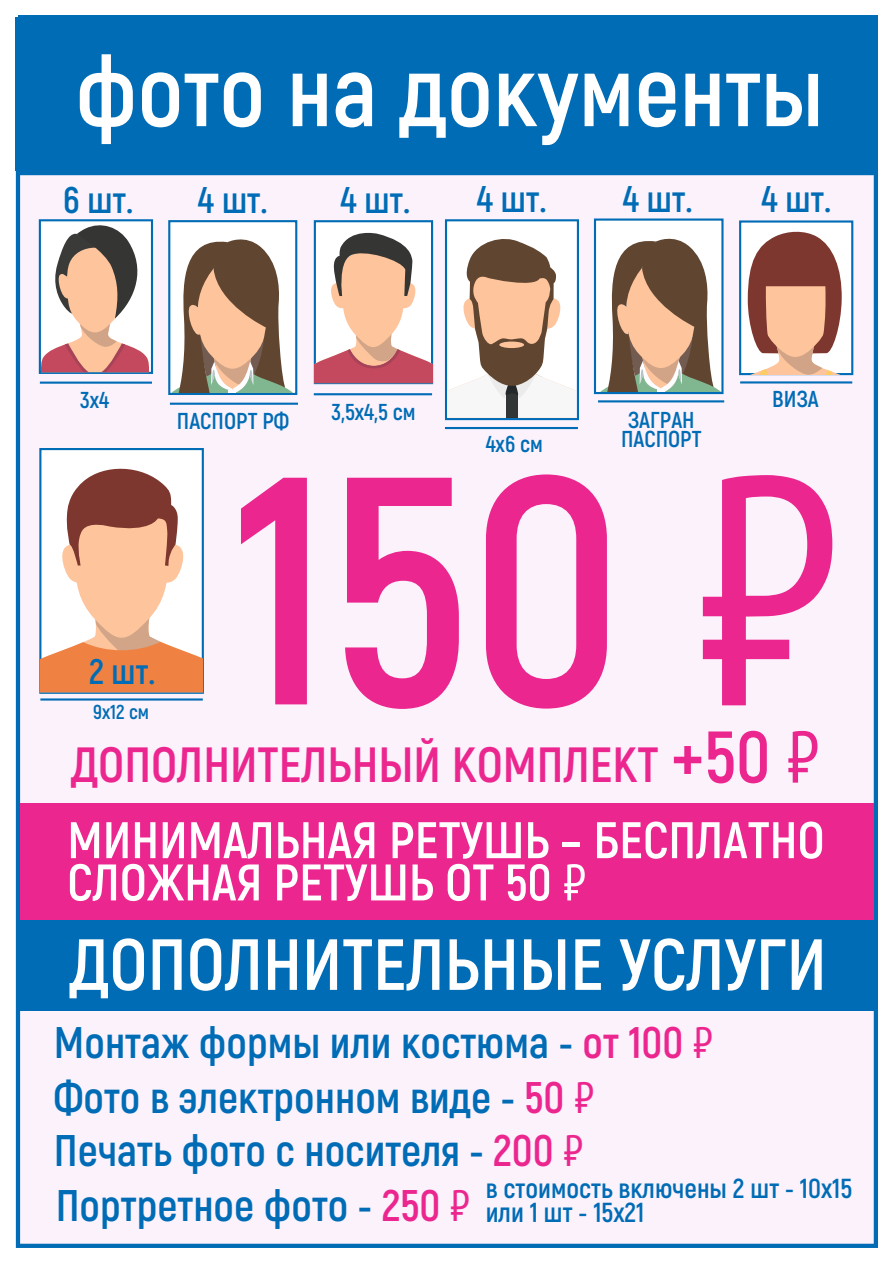
<style>
.page{position:relative;width:893px;height:1263px;background:#fff}
.page>*{position:absolute;margin:0;border:0;box-sizing:border-box;transform-origin:0 0}
.t1{font:700 325.2px "Akrobat";color:#ec268f}
.t2{font:700 99.6px "Akrobat";color:#fff}
.t3{font:700 73.05px "Akrobat";color:#ec268f}
.t4{font:700 72.15px "Akrobat";color:#fff}
.t5{font:700 51.3px/42.3px "Akrobat";color:#fff}
.t6{font:700 49.35px "Akrobat";color:#ec268f}
.t7{font:700 44.25px/53.7px "Akrobat";color:#006cb5}
.t8{font:700 37.2px "Akrobat";color:#006cb5}
.t9{font:700 35.4px "Akrobat";color:#006cb5}
.t10{font:700 27.45px/24.5px "Akrobat";color:#006cb5}
.t11{font:700 22.95px/18.9px "Akrobat";color:#006cb5;text-align:center}
.t12{font:700 20.25px "Akrobat";color:#006cb5}
.s1{font-family:"PT Sans";font-weight:400;font-stretch:condensed}
.s2{color:#ec268f}
.s3{font-family:"PT Sans";font-weight:400;font-stretch:condensed;color:#ec268f}
</style>
<div class="page">
<div style="left:16px;top:171px;width:862px;height:1077px;background:#fbf2fc"></div>
<div style="left:21px;top:803px;width:853px;height:117px;background:#ec268f"></div>
<div style="left:19px;top:15px;width:859px;height:156px;background:#006cb5"></div>
<div style="left:39px;top:219px;width:114px;height:155px;border:2px solid #006cb5"></div>
<svg style="left:41px;top:221px;width:108px;height:151px"></svg>
<hr style="left:40px;top:382px;width:112px;height:2px;background:#006cb5">
<div style="left:315px;top:221px;width:117px;height:162px;background:#fff"></div>
<div style="left:314px;top:220px;width:119px;height:164px;border:2px solid #006cb5"></div>
<svg style="left:315px;top:228px;width:117px;height:155px"></svg>
<hr style="left:314px;top:393px;width:118px;height:2px;background:#006cb5">
<div style="left:446px;top:220px;width:132px;height:199px;background:#fff"></div>
<div style="left:445px;top:219px;width:134px;height:201px;border:2px solid #006cb5"></div>
<svg style="left:448px;top:239px;width:127px;height:178px"></svg>
<hr style="left:445px;top:427px;width:133px;height:2px;background:#006cb5">
<div style="left:595px;top:220px;width:127px;height:173px;background:#fff"></div>
<div style="left:594px;top:218px;width:129px;height:176px;border:2px solid #006cb5"></div>
<svg style="left:592px;top:233px;width:138px;height:159px"></svg>
<hr style="left:598px;top:400px;width:126px;height:2px;background:#006cb5">
<div style="left:740px;top:221px;width:112px;height:153px;background:#fff"></div>
<div style="left:739px;top:220px;width:114px;height:155px;border:2px solid #006cb5"></div>
<svg style="left:740px;top:230px;width:112px;height:144px"></svg>
<hr style="left:740px;top:381px;width:112px;height:2px;background:#006cb5">
<div style="left:169px;top:221px;width:127px;height:173px;background:#fff"></div>
<div style="left:168px;top:220px;width:129px;height:175px;border:2px solid #006cb5"></div>
<hr style="left:170px;top:403px;width:128px;height:2px;background:#006cb5">
<svg style="left:163px;top:233px;width:138px;height:159px"></svg>
<div style="left:19px;top:920px;width:855px;height:90px;background:#006cb5"></div>
<div style="left:40px;top:449px;width:163px;height:244px;background:#fff"></div>
<div style="left:39px;top:448px;width:165px;height:246px;border:2px solid #006cb5"></div>
<svg style="left:40px;top:464px;width:163px;height:228px"></svg>
<hr style="left:40px;top:698px;width:163px;height:2px;background:#006cb5">
<p class="t2" style="left:75px;top:29px;width:750px">фото на документы</p>
<p class="t8" style="left:198px;top:177px;width:71px">4 шт.</p>
<p class="t8" style="left:761px;top:176px;width:71px">4 шт.</p>
<p class="t8" style="left:477px;top:176px;width:71px">4 шт.</p>
<p class="t8" style="left:623px;top:176px;width:71px">4 шт.</p>
<p class="t8" style="left:63px;top:177px;width:72px">6 шт.</p>
<p class="t8" style="left:340px;top:177px;width:71px">4 шт.</p>
<p class="t11" style="left:80px;top:391px;width:30px">3x4</p>
<p class="t9" style="left:89px;top:650px;width:68px">2 шт.</p>
<p class="t12" style="left:93px;top:699px;width:58px">9x12 см</p>
<p class="t11" style="left:177px;top:412px;width:114px">ПАСПОРТ РФ</p>
<p class="t11" style="left:331px;top:402px;width:86px">3,5x4,5 см</p>
<p class="t11" style="left:486px;top:434px;width:59px">4x6 см</p>
<p class="t11" style="left:621px;top:410px;width:82px">ЗАГРАН<br>ПАСПОРТ</p>
<p class="t11" style="left:772px;top:390px;width:48px">ВИЗА</p>
<p class="t1" style="left:233px;top:389px;width:609px">150 <span class="s1">₽</span></p>
<p class="t6" style="left:71px;top:734px;width:589px">ДОПОЛНИТЕЛЬНЫЙ КОМПЛЕКТ</p>
<p class="t3" style="left:671px;top:712px;width:150px">+50 <span class="s1">₽</span></p>
<p class="t5" style="left:67px;top:819px;width:759px">МИНИМАЛЬНАЯ РЕТУШЬ – БЕСПЛАТНО<br>СЛОЖНАЯ РЕТУШЬ ОТ 50 <span class="s1">₽</span></p>
<p class="t4" style="left:69px;top:920px;width:759px">ДОПОЛНИТЕЛЬНЫЕ УСЛУГИ</p>
<p class="t7" style="left:54px;top:1016px;width:660px">Монтаж формы или костюма - <span class="s2">от 100</span> <span class="s3">₽<br></span>Фото в электронном виде - <span class="s2">50</span> <span class="s3">₽<br></span>Печать фото с носителя - <span class="s2">200</span> <span class="s3">₽</span></p>
<p class="t7" style="left:56px;top:1179px;width:416px">Портретное фото - <span class="s2">250</span> <span class="s3">₽</span></p>
<p class="t10" style="left:486px;top:1176px;width:368px">в стоимость включены 2 шт - 10х15 или 1 шт - 15х21</p>
</div>
